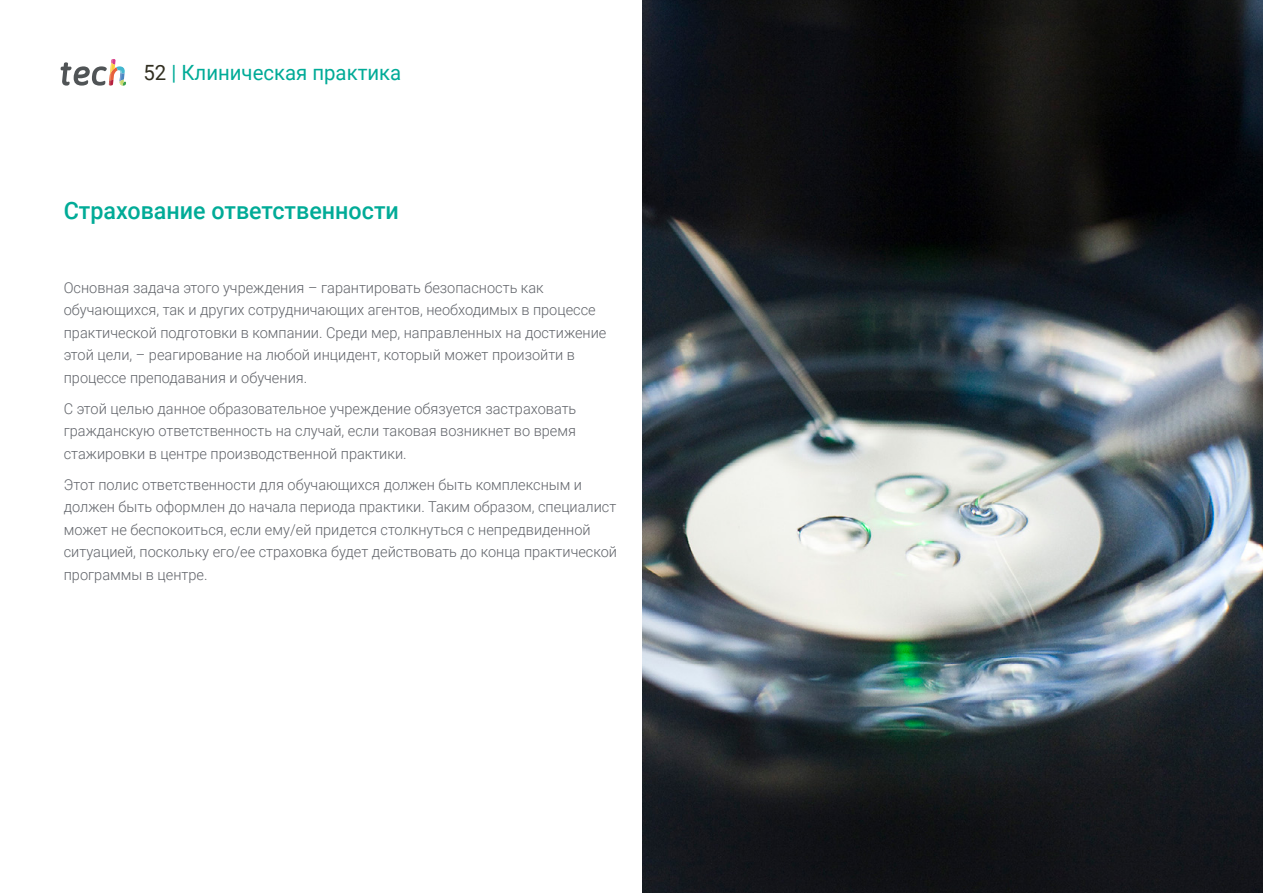
<style>
.page{position:relative;width:1263px;height:893px;background:#fff}
.page>*{position:absolute;margin:0;border:0;box-sizing:border-box;transform-origin:0 0}
.t1{font:500 24px "Roboto";color:#00ab97}
.t2{font:21px "Roboto";color:#00ab97}
.t3{font:300 15px/22.5px "Roboto";color:#61646a}
.s1{color:#312e20}
</style>
<div class="page">
<svg style="left:61px;top:59px;width:65px;height:27px"></svg>
<img style="left:642px;top:0;width:621px;height:893px">
<h2 class="t2" style="left:144px;top:57px;width:259px"><span class="s1">52</span> | Клиническая практика</h2>
<h1 class="t1" style="left:64px;top:194px;width:337px">Страхование ответственности</h1>
<p class="t3" style="left:64px;top:275px;width:544px">Основная задача этого учреждения – гарантировать безопасность как обучающихся, так и других сотрудничающих агентов, необходимых в процессе практической подготовки в компании. Среди мер, направленных на достижение этой цели, – реагирование на любой инцидент, который может произойти в процессе преподавания и обучения.</p>
<p class="t3" style="left:64px;top:396px;width:514px;text-align:justify">С этой целью данное образовательное учреждение обязуется застраховать гражданскую ответственность на случай, если таковая возникнет во время стажировки в центре производственной практики.</p>
<p class="t3" style="left:64px;top:472px;width:555px">Этот полис ответственности для обучающихся должен быть комплексным и должен быть оформлен до начала периода практики. Таким образом, специалист может не беспокоиться, если ему/ей придется столкнуться с непредвиденной ситуацией, поскольку его/ее страховка будет действовать до конца практической программы в центре.</p>
</div>
